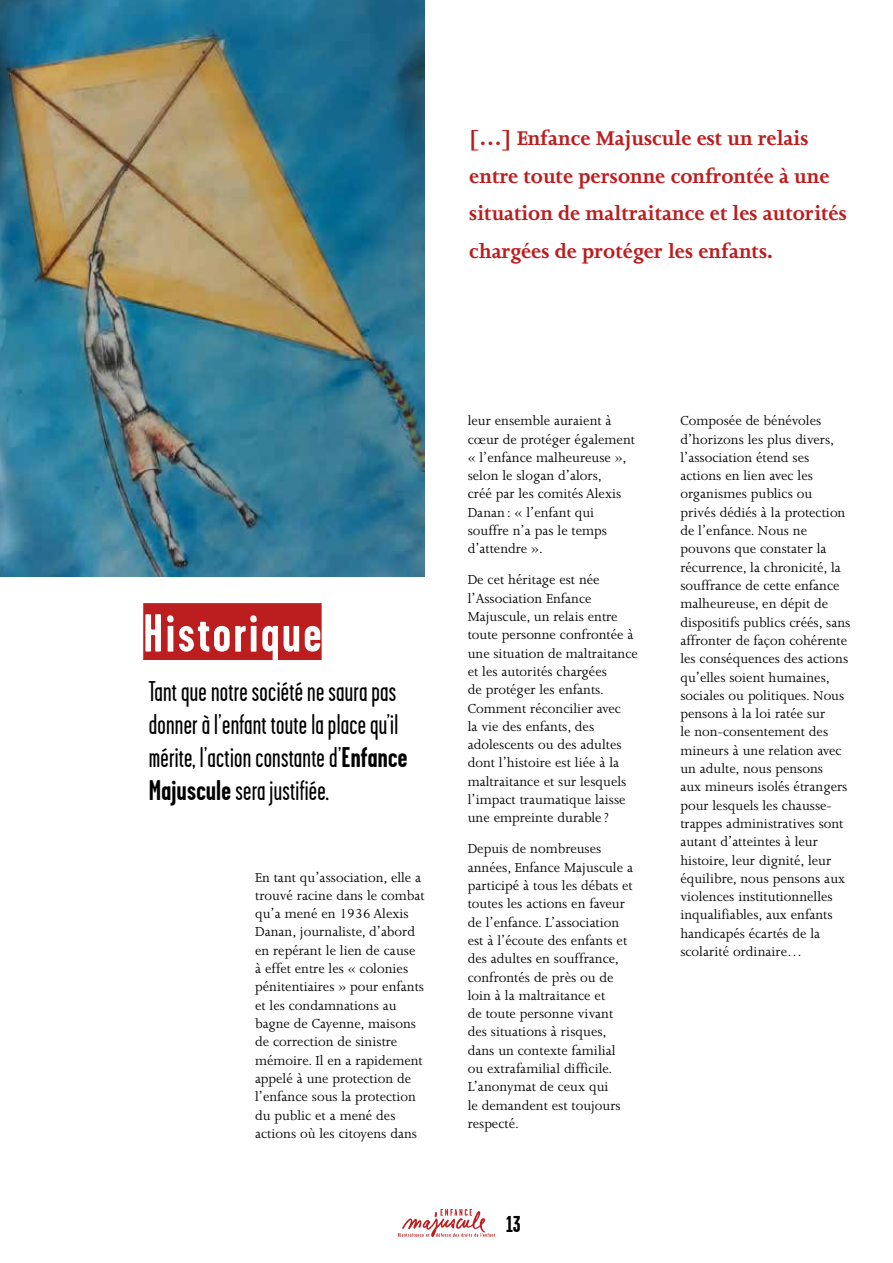
<style>
.page{position:relative;width:893px;height:1263px;background:#fff}
.page>*{position:absolute;margin:0;border:0;box-sizing:border-box;transform-origin:0 0}
.t1{font:700 53.55px "Garage Gothic";letter-spacing:.05em;color:#fff}
.t2{font:28.5px/33px "Garage Gothic";letter-spacing:.01em;color:#000}
.t3{font:700 22.95px "Garage Gothic";color:#000}
.t4{font:700 22.8px/37.5px "Joanna";color:#bc1d1e}
.t5{font:15px/18.3px "Joanna";color:#000}
.s1{font-weight:700}
</style>
<div class="page">
<svg style="left:398px;top:1209px;width:97px;height:28px"></svg>
<img style="left:0;top:0;width:424px;height:576px">
<div style="left:143px;top:603px;width:179px;height:57px;background:#bc1d1e"></div>
<h3 class="t4" style="left:469px;top:120px;width:379px">[…] Enfance Majuscule est un relais entre toute personne confrontée à une situation de maltraitance et les autorités chargées de protéger les enfants.</h3>
<h1 class="t1" style="left:143px;top:605px;width:180px">Historique</h1>
<h2 class="t2" style="left:149px;top:675px;width:260px">Tant que notre société ne saura pas donner à l’enfant toute la place qu’il mérite, l’action constante d’<span class="s1">Enfance Majuscule</span> sera justifiée.</h2>
<p class="t5" style="left:255px;top:868px;width:171px">En tant qu’association, elle a trouvé racine dans le combat qu’a mené en 1936 Alexis<br>Danan, journaliste, d’abord en repérant le lien de cause à effet entre les « colonies pénitentiaires » pour enfants et les condamnations au bagne de Cayenne, maisons de correction de sinistre mémoire. Il en a rapidement appelé à une protection de l’enfance sous la protection du public et a mené des actions où les citoyens dans</p>
<p class="t5" style="left:468px;top:412px;width:169px">leur ensemble auraient à cœur de protéger également « l’enfance malheureuse », selon le slogan d’alors,<br>créé par les comités Alexis<br>Danan: « l’enfant qui souffre n’a pas le temps d’attendre ».</p>
<p class="t5" style="left:468px;top:571px;width:172px">De cet héritage est née l’Association Enfance<br>Majuscule, un relais entre toute personne confrontée à une situation de maltraitance et les autorités chargées<br>de protéger les enfants.<br>Comment réconcilier avec<br>la vie des enfants, des adolescents ou des adultes dont l’histoire est liée à la maltraitance et sur lesquels l’impact traumatique laisse une empreinte durable ?</p>
<p class="t5" style="left:468px;top:840px;width:167px">Depuis de nombreuses années, Enfance Majuscule a participé à tous les débats et toutes les actions en faveur de l’enfance. L’association est à l’écoute des enfants et des adultes en souffrance, confrontés de près ou de loin à la maltraitance et<br>de toute personne vivant des situations à risques, dans un contexte familial ou extrafamilial difficile.<br>L’anonymat de ceux qui<br>le demandent est toujours respecté.</p>
<h3 class="t3" style="left:506px;top:1211px;width:16px">13</h3>
<p class="t5" style="left:680px;top:412px;width:172px">Composée de bénévoles d’horizons les plus divers, l’association étend ses actions en lien avec les organismes publics ou privés dédiés à la protection de l’enfance. Nous ne pouvons que constater la récurrence, la chronicité, la souffrance de cette enfance malheureuse, en dépit de dispositifs publics créés, sans affronter de façon cohérente les conséquences des actions qu’elles soient humaines, sociales ou politiques. Nous pensons à la loi ratée sur<br>le non-consentement des mineurs à une relation avec un adulte, nous pensons<br>aux mineurs isolés étrangers pour lesquels les chausse&shy;trappes administratives sont autant d’atteintes à leur histoire, leur dignité, leur équilibre, nous pensons aux violences institutionnelles inqualifiables, aux enfants handicapés écartés de la scolarité ordinaire…</p>
</div>
